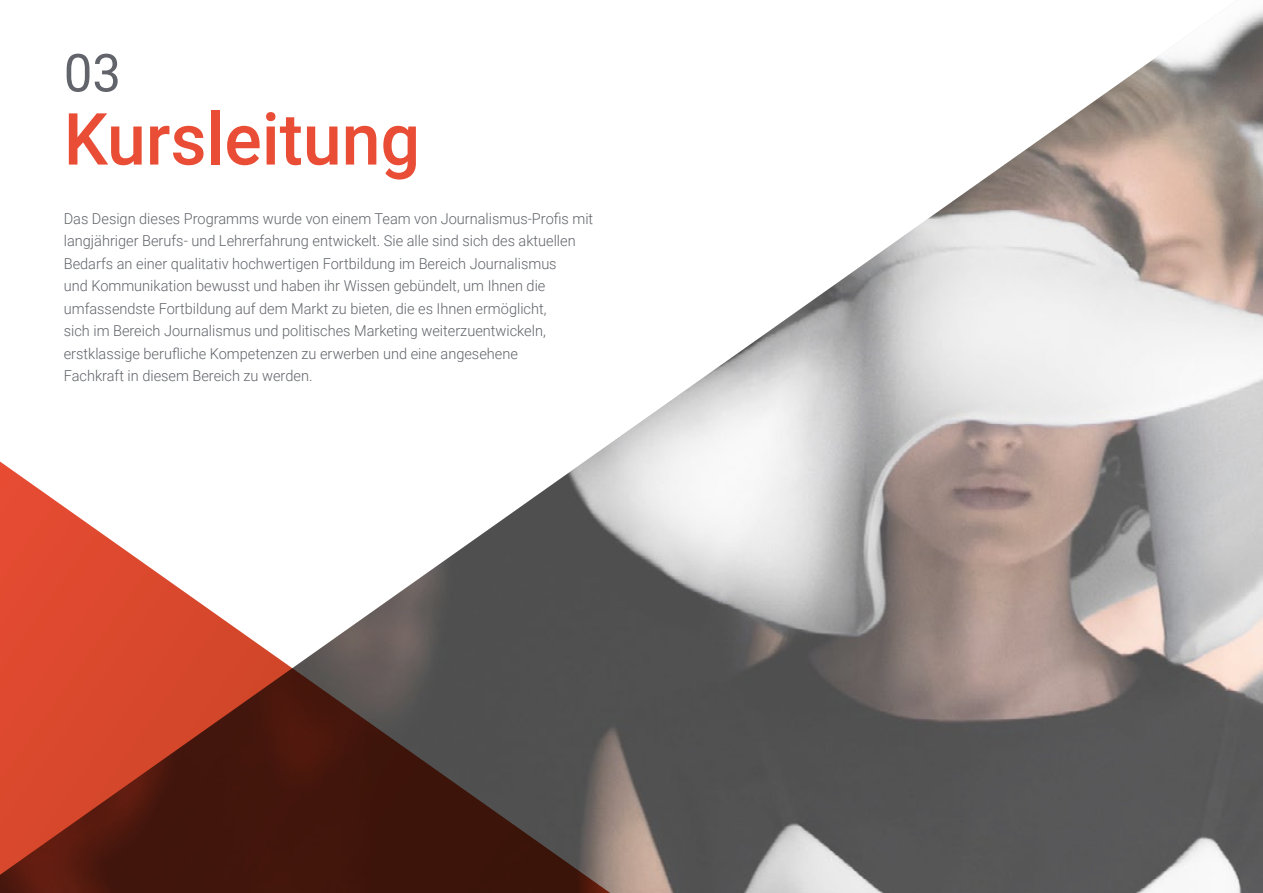
<style>
.page{position:relative;width:1263px;height:893px;background:#fff}
.page>*{position:absolute;margin:0;border:0;box-sizing:border-box;transform-origin:0 0}
.t1{font:500 72px "Roboto";color:#e94d35}
.t2{font:52.5px "Roboto";color:#61646a}
.t3{font:300 15px/22.5px "Roboto";color:#61646a}
</style>
<div class="page">
<img style="left:607px;top:9px;width:656px;height:884px">
<svg style="left:0;top:446px;width:640px;height:447px"></svg>
<h2 class="t2" style="left:64px;top:36px;width:59px">03</h2>
<h1 class="t1" style="left:64px;top:89px;width:358px">Kursleitung</h1>
<p class="t3" style="left:64px;top:207px;width:531px">Das Design dieses Programms wurde von einem Team von Journalismus-Profis mit langjähriger Berufs- und Lehrerfahrung entwickelt. Sie alle sind sich des aktuellen Bedarfs an einer qualitativ hochwertigen Fortbildung im Bereich Journalismus<br>und Kommunikation bewusst und haben ihr Wissen gebündelt, um Ihnen die umfassendste Fortbildung auf dem Markt zu bieten, die es Ihnen ermöglicht,<br>sich im Bereich Journalismus und politisches Marketing weiterzuentwickeln, erstklassige berufliche Kompetenzen zu erwerben und eine angesehene<br>Fachkraft in diesem Bereich zu werden.</p>
</div>
